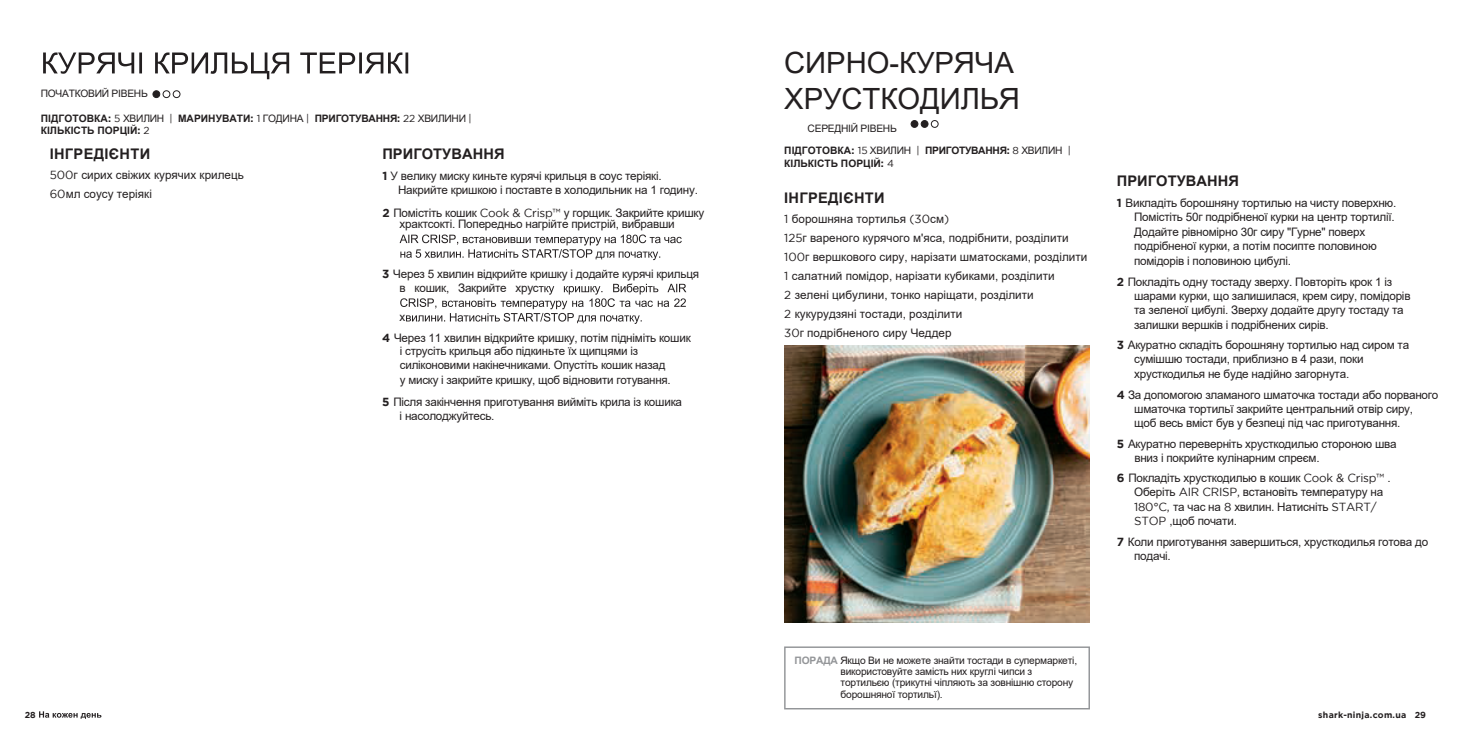
<style>
.page{position:relative;width:1469px;height:735px;background:#fff}
.page>*{position:absolute;margin:0;border:0;box-sizing:border-box;transform-origin:0 0}
.t1{font:29.22px/36.4px "Arial";color:#231f20}
.t2{font:700 14.7px "Arial";letter-spacing:.005em;color:#231f20}
.t3{font:11.72px/14.5px "Arial";letter-spacing:-.02em;color:#231f20}
.t4{font:11.72px/19.1px "Arial";color:#231f20}
.t5{font:11.55px/14.3px "Arial";letter-spacing:-.02em;color:#231f20}
.t6{font:10.15px/11.5px "Arial";letter-spacing:-.02em;color:#231f20}
.t7{font:700 10.15px/12.2px "Arial";color:#231f20}
.t8{font:700 8.75px "Gotham";letter-spacing:.03em;color:#231f20}
.s1{font-family:"Gotham"}
.s2{font-family:"Gotham";font-weight:400}
.s3{font-weight:400}
.s4{font-family:"Gotham";font-weight:700}
.s5{font-weight:700}
.s6{font-weight:700;color:#939598}
</style>
<div class="page">
<svg style="left:39px;top:711px;width:62px;height:7px"></svg>
<div style="left:153px;top:91px;width:7px;height:6px;background:#231f20;border-radius:50%"></div>
<div style="left:153px;top:90px;width:7px;height:8px;border:1px solid #231f20;border-radius:50%"></div>
<div style="left:163px;top:90px;width:7px;height:8px;border:1px solid #231f20;border-radius:50%"></div>
<div style="left:173px;top:90px;width:7px;height:8px;border:1px solid #231f20;border-radius:50%"></div>
<svg style="left:399px;top:234px;width:282px;height:26px"></svg>
<svg style="left:400px;top:283px;width:286px;height:41px"></svg>
<svg style="left:43px;top:52px;width:365px;height:27px"></svg>
<img style="left:784px;top:345px;width:305px;height:277px">
<div style="left:784px;top:646px;width:305px;height:63px;border:1px solid #939598"></div>
<div style="left:911px;top:120px;width:7px;height:7px;background:#231f20;border-radius:50%"></div>
<div style="left:910px;top:120px;width:8px;height:8px;border:1px solid #231f20;border-radius:50%"></div>
<div style="left:921px;top:120px;width:7px;height:7px;background:#231f20;border-radius:50%"></div>
<div style="left:920px;top:120px;width:8px;height:8px;border:1px solid #231f20;border-radius:50%"></div>
<div style="left:931px;top:120px;width:7px;height:8px;border:1px solid #231f20;border-radius:50%"></div>
<p class="t6" style="left:41px;top:88px;width:108px">ПОЧАТКОВИЙ РІВЕНЬ</p>
<p class="t7" style="left:41px;top:112px;width:432px">ПІДГОТОВКА<span class="s1">:</span> <span class="s2">5</span> <span class="s3">ХВИЛИН</span> <span class="s2">|</span> МАРИНУВАТИ<span class="s1">:</span> <span class="s2">1</span> <span class="s3">ГОДИНА</span> <span class="s2">|</span> ПРИГОТУВАННЯ<span class="s1">:</span> <span class="s2">22</span> <span class="s3">ХВИЛИНИ</span> <span class="s2">|<br></span>КІЛЬКІСТЬ ПОРЦІЙ<span class="s1">:</span> <span class="s2">2</span></p>
<p class="t2" style="left:50px;top:143px;width:102px">ІНГРЕДІЄНТИ</p>
<p class="t4" style="left:50px;top:165px;width:196px"><span class="s1">500</span>г сирих свіжих курячих крилець<br><span class="s1">60</span>мл соусу теріякі</p>
<p class="t2" style="left:382px;top:143px;width:124px">ПРИГОТУВАННЯ</p>
<p class="t3" style="left:398px;top:169px;width:301px;line-height:14px;text-indent:-16px"><span class="s4">1</span> У велику миску киньте курячі крильця в соус теріякі.<br>Накрийте кришкою і поставте в холодильник на 1 годину.</p>
<p class="t3" style="left:399px;top:207px;width:306px;line-height:11.4px;text-indent:-17px"><span class="s4">2</span> Помістіть кошик <span class="s1">Cook &amp; Crisp™</span> у горщик. Закрийте кришку храктсокті. Попередньо нагрійте пристрій, вибравши</p>
<p class="t3" style="left:399px;top:267px;width:301px;line-height:14px;text-indent:-17px"><span class="s4">3</span> Через 5 хвилин відкрийте кришку і додайте курячі крильця в кошик, Закрийте хрус</p>
<p class="t3" style="left:382px;top:307px;width:310px;line-height:20.5px;text-indent:17px">х<br><span class="s4">4</span> Через 11 хвилин відкрийте кришку, потім підніміть кошик</p>
<p class="t5" style="left:400px;top:343px;width:272px">і струсіть крильця або підкиньте їх щипцями із силіконовими накінечниками. Опустіть кошик назад у миску і закрийте кришку, щоб відновити готування.</p>
<p class="t3" style="left:399px;top:394px;width:284px;line-height:14px;text-indent:-17px"><span class="s4">5</span> Після закінчення приготування вийміть крила із кошика і насолоджуйтесь.</p>
<h1 class="t1" style="left:784px;top:44px;width:237px">СИРНО-КУРЯЧА<br>ХРУСТКОДИЛЬЯ</h1>
<p class="t6" style="left:784px;top:117px;width:288px;line-height:22.4px;text-indent:23px">СЕРЕДНІЙ РІВЕНЬ<br><span class="s5">ПІДГОТОВКА</span><span class="s4">:</span> <span class="s1">15</span> ХВИЛИН <span class="s1">|</span> <span class="s5">ПРИГОТУВАННЯ</span><span class="s4">:</span> <span class="s1">8</span> ХВИЛИН <span class="s1">|</span></p>
<p class="t7" style="left:784px;top:157px;width:111px">КІЛЬКІСТЬ ПОРЦІЙ<span class="s1">:</span> <span class="s2">4</span></p>
<p class="t2" style="left:784px;top:187px;width:102px">ІНГРЕДІЄНТИ</p>
<p class="t4" style="left:784px;top:209px;width:304px"><span class="s1">1</span> борошняна тортилья <span class="s1">(30</span>см<span class="s1">)<br>125</span>г вареного курячого м'яса, подрібнити, розділити <span class="s1">100</span>г вершкового сиру, нарізати шматосками, розділити <span class="s1">1</span> салатний помідор, нарізати кубиками, розділити<br><span class="s1">2</span> зелені цибулини, тонко наріщати, розділити<br><span class="s1">2</span> кукурудзяні тостади, розділити<br><span class="s1">30</span>г подрібненого сиру Чеддер</p>
<p class="t2" style="left:1116px;top:170px;width:124px">ПРИГОТУВАННЯ</p>
<p class="t3" style="left:1134px;top:195px;width:264px;text-indent:-17px"><span class="s4">1</span> Викладіть борошняну тортилью на чисту поверхню.<br>Помістіть 50г подрібненої курки на центр тортилії.<br>Додайте рівномірно 30г сиру "Гурне" поверх подрібненої курки, а потім посипте половиною помідорів і половиною цибулі.</p>
<p class="t3" style="left:1134px;top:274px;width:278px;text-indent:-17px"><span class="s4">2</span> Покладіть одну тостаду зверху. Повторіть крок 1 із шарами курки, що залишилася, крем сиру, помідорів та зеленої цибулі. Зверху додайте другу тостаду та залишки вершків і подрібнених сирів.</p>
<p class="t3" style="left:1134px;top:338px;width:276px;text-indent:-17px"><span class="s4">3</span> Акуратно складіть борошняну тортилью над сиром та сумішшю тостади, приблизно в 4 рази, поки хрусткодилья не буде надійно загорнута.</p>
<p class="t3" style="left:1134px;top:387px;width:306px;text-indent:-17px"><span class="s4">4</span> За допомогою зламаного шматочка тостади або порваного шматочка тортильї закрийте центральний отвір сиру, щоб весь вміст був у безпеці під час приготування.</p>
<p class="t3" style="left:1134px;top:436px;width:264px;line-height:14px;text-indent:-18px"><span class="s4">5</span> Акуратно переверніть хрусткодилью стороною шва вниз і покрийте кулінарним спреєм.</p>
<p class="t3" style="left:1134px;top:470px;width:258px;text-indent:-17px"><span class="s4">6</span> Покладіть хрусткодилью в кошик <span class="s1">Cook &amp; Crisp™</span> .<br>Оберіть <span class="s1">AIR CRISP,</span> встановіть температуру на <span class="s1">180°C,</span> та час на <span class="s1">8</span> хвилин<span class="s1">.</span> Натисніть <span class="s1">START/ STOP</span> ,щоб почати.</p>
<p class="t3" style="left:1134px;top:534px;width:295px;line-height:14px;text-indent:-17px"><span class="s4">7</span> Коли приготування завершиться, хрусткодилья готова до подачі.</p>
<p class="t6" style="left:840px;top:653px;width:238px;text-indent:-46px"><span class="s6">ПОРАДА</span> Якщо Ви не можете знайти тостади в супермаркеті, використовуйте замість них круглі чипси з тортильєю (трикутні чіпляють за зовнішню сторону борошняної тортильї).</p>
<p class="t8" style="left:25px;top:709px;width:12px">28</p>
<p class="t8" style="left:1318px;top:709px;width:109px">shark-ninja.com.ua 29</p>
</div>
